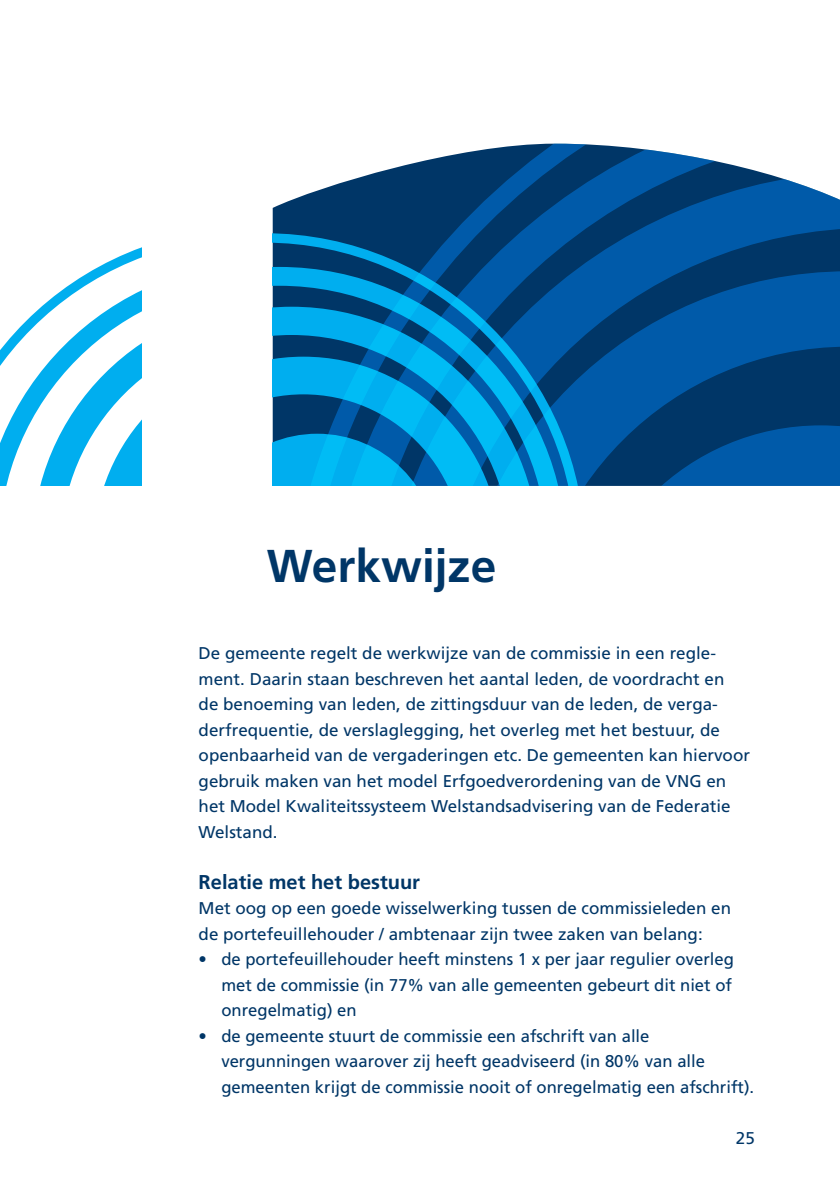
<style>
.page{position:relative;width:840px;height:1191px;background:#fff}
.page>*{position:absolute;margin:0;border:0;box-sizing:border-box;transform-origin:0 0}
._001_Titel___20_pt{font:700 46px "Frutiger LT Std";color:#003667}
._002_Tussenkop_1___1{font:700 20px "Frutiger LT Std";color:#003667}
.Standaard{font:17px/25.6px "Frutiger LT Std";color:#003667}
.body_lijst_bullet{font:17px/25.6px "Frutiger LT Std";color:#003667;text-align:justify}
</style>
<div class="page">
<svg style="left:0;top:247px;width:141px;height:239px"></svg>
<svg style="left:272px;top:144px;width:567px;height:342px;background:#1a5b94"></svg>
<svg style="left:272px;top:233px;width:312px;height:253px;background:#0077b6"></svg>
<p class="_001_Titel___20_pt" style="left:266px;top:539px;width:231px">Werkwijze</p>
<p class="Standaard" style="left:198px;top:640px;width:552px">De gemeente regelt de werkwijze van de commissie in een regle&shy;ment. Daarin staan beschreven het aantal leden, de voordracht en<br>de benoeming van leden, de zittingsduur van de leden, de verga&shy;derfrequentie, de verslaglegging, het overleg met het bestuur, de openbaarheid van de vergaderingen etc. De gemeenten kan hiervoor gebruik maken van het model Erfgoedverordening van de VNG en het Model Kwaliteitssysteem Welstandsadvisering van de Federatie Welstand.</p>
<p class="_002_Tussenkop_1___1" style="left:198px;top:870px;width:223px">Relatie met het bestuur</p>
<p class="Standaard" style="left:198px;top:895px;width:533px">Met oog op een goede wisselwerking tussen de commissieleden en de portefeuillehouder / ambtenaar zijn twee zaken van belang:</p>
<p class="body_lijst_bullet" style="left:221px;top:946px;width:514px;text-indent:-23px">• de portefeuillehouder heeft minstens 1 x per jaar regulier overleg met de commissie (in 77% van alle gemeenten gebeurt dit niet of onregelmatig) en</p>
<p class="body_lijst_bullet" style="left:221px;top:1023px;width:534px;text-align:left;text-indent:-23px">• de gemeente stuurt de commissie een afschrift van alle vergunningen waarover zij heeft geadviseerd (in 80% van alle gemeenten krijgt de commissie nooit of onregelmatig een afschrift).</p>
<p class="Standaard" style="left:735px;top:1125px;width:20px">25</p>
</div>
